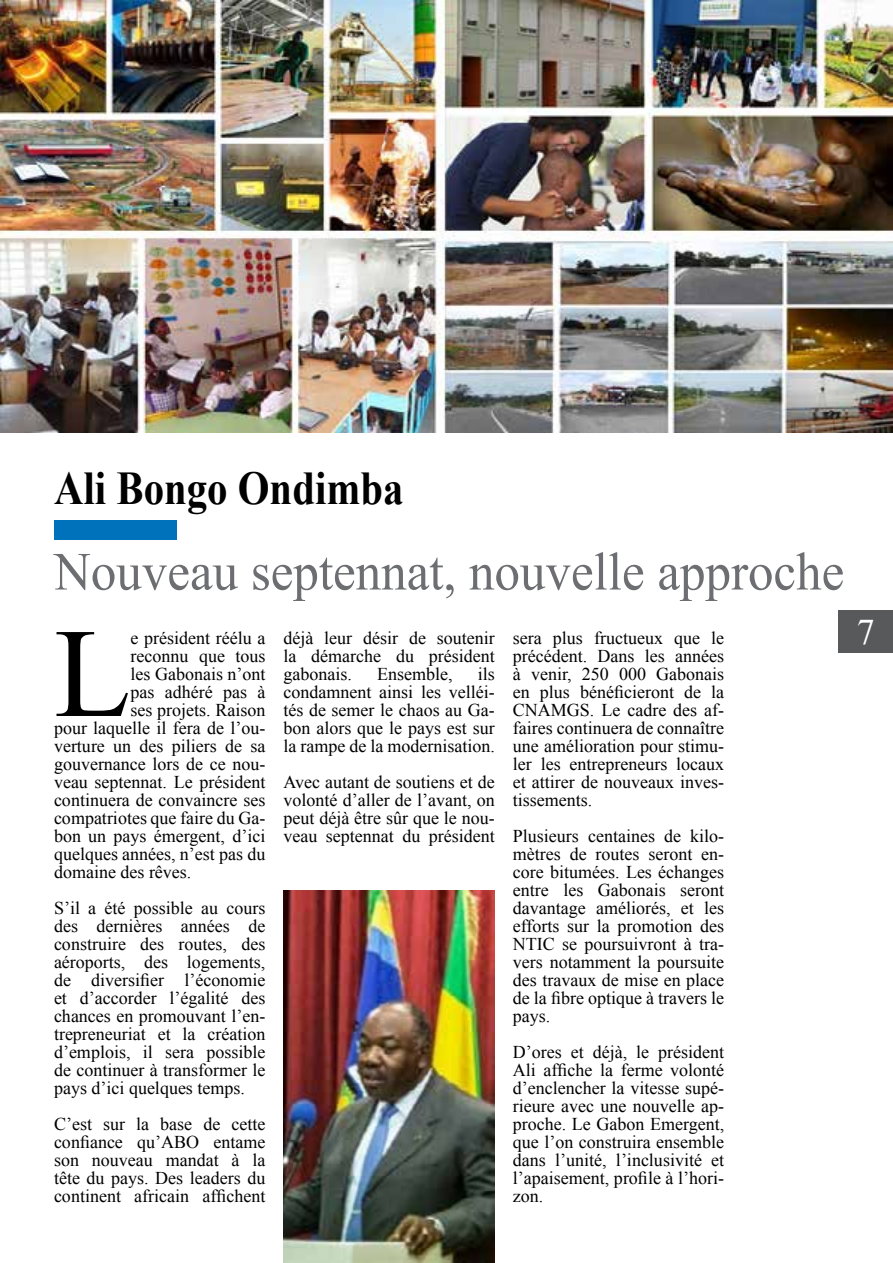
<style>
.page{position:relative;width:893px;height:1263px;background:#fff}
.page>*{position:absolute;margin:0;border:0;box-sizing:border-box;transform-origin:0 0}
.t1{font:126.75px "Times New Roman";color:#000}
.t2{font:53.7px "Times New Roman";color:#6d6e71;scale:.95 1}
.t3{font:700 46.95px "Times New Roman";color:#000;scale:.87 1}
.t4{font:36px "Times New Roman";color:#fff}
.t5{font:18px/18px "Times New Roman";color:#000;text-align:justify}
</style>
<div class="page">
<div style="left:839px;top:610px;width:54px;height:43px;background:#58595b"></div>
<img style="left:283px;top:890px;width:212px;height:373px">
<div style="left:54px;top:520px;width:123px;height:20px;background:#0072bc"></div>
<img style="left:0;top:0;width:893px;height:433px">
<h3 class="t3" style="left:54px;top:454px;width:403px">Ali Bongo Ondimba</h3>
<h2 class="t2" style="left:54px;top:534px;width:833px">Nouveau septennat, nouvelle approche</h2>
<h1 class="t1" style="left:54px;top:584px;width:78px">L</h1>
<p class="t5" style="left:131px;top:628px;width:136px">e président réélu a</p>
<p class="t5" style="left:283px;top:628px;width:213px">déjà leur désir de soutenir la démarche du président gabonais.</p>
<p class="t5" style="left:513px;top:628px;width:213px">sera plus fructueux que le précédent. Dans les années à venir, 250 000 Gabonais en plus bénéficieront de la CNAMGS. Le cadre des af&shy;faires continuera de connaître une amélioration pour stimu&shy;ler les entrepreneurs locaux et attirer de nouveaux inves&shy;tissements.</p>
<p class="t5" style="left:513px;top:826px;width:213px">Plusieurs centaines de kilo&shy;mètres de routes seront en&shy;core bitumées. Les échanges entre les Gabonais seront davantage améliorés, et les efforts sur la promotion des NTIC se poursuivront à tra&shy;vers notamment la poursuite des travaux de mise en place de la fibre optique à travers le pays.</p>
<p class="t5" style="left:513px;top:1042px;width:213px">D’ores et déjà, le président Ali affiche la ferme volonté d’enclencher la vitesse supé&shy;rieure avec une nouvelle ap&shy;proche. Le Gabon Emergent, que l’on construira ensemble dans l’unité, l’inclusivité et l’apaisement, profile à l’hori&shy;zon.</p>
<p class="t5" style="left:131px;top:646px;width:136px">reconnu que tous</p>
<p class="t5" style="left:131px;top:664px;width:136px">les Gabonais n’ont</p>
<p class="t5" style="left:131px;top:682px;width:136px">pas adhéré pas à</p>
<p class="t5" style="left:131px;top:700px;width:136px">ses projets. Raison</p>
<p class="t5" style="left:54px;top:718px;width:213px">pour laquelle il fera de l’ou-</p>
<p class="t5" style="left:54px;top:736px;width:213px">verture un des piliers de sa</p>
<p class="t5" style="left:54px;top:754px;width:213px">gouvernance lors de ce nou-</p>
<p class="t5" style="left:54px;top:772px;width:213px">veau septennat. Le président</p>
<p class="t5" style="left:54px;top:790px;width:213px">continuera de convaincre ses</p>
<p class="t5" style="left:54px;top:808px;width:213px">compatriotes que faire du Ga-</p>
<p class="t5" style="left:54px;top:826px;width:213px">bon un pays émergent, d’ici</p>
<p class="t5" style="left:54px;top:844px;width:213px">quelques années, n’est pas du</p>
<p class="t5" style="left:54px;top:862px;width:139px">domaine des rêves.</p>
<p class="t5" style="left:54px;top:898px;width:213px">S’il a été possible au cours des dernières années de construire des routes, des aéroports, des logements, de diversifier l’économie et d’accorder l’égalité des chances en promouvant l’en&shy;trepreneuriat et la création d’emplois, il sera possible de continuer à transformer le pays d’ici quelques temps.</p>
<p class="t5" style="left:54px;top:1114px;width:213px">C’est sur la base de cette confiance qu’ABO entame son nouveau mandat à la tête du pays. Des leaders du continent africain affichent</p>
<p class="t5" style="left:283px;top:664px;width:213px;text-indent:194px">ils condamnent ainsi les velléi&shy;tés de semer le chaos au Ga&shy;bon alors que le pays est sur la rampe de la modernisation.</p>
<p class="t5" style="left:283px;top:772px;width:213px">Avec autant de soutiens et de volonté d’aller de l’avant, on peut déjà être sûr que le nou&shy;veau septennat du président</p>
<p class="t5" style="left:377px;top:664px;width:77px">Ensemble,</p>
<h3 class="t4" style="left:857px;top:606px;width:19px">7</h3>
</div>
